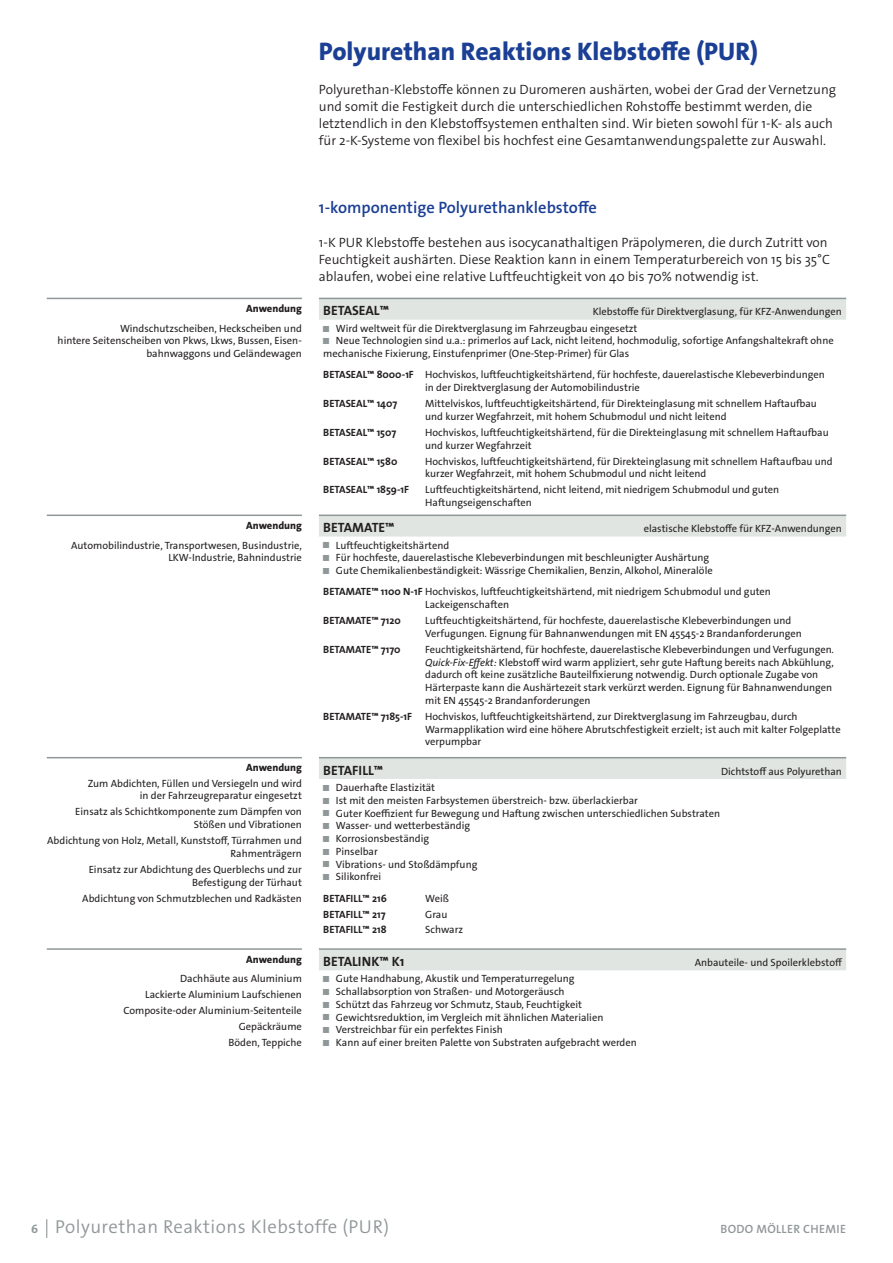
<style>
.page{position:relative;width:893px;height:1263px;background:#fff}
.page>*{position:absolute;margin:0;border:0;box-sizing:border-box;transform-origin:0 0}
.t1{font:800 25.5px "The Sans Os F";color:#1b3f94}
.t2{font:300 18.75px "The Sans Os F";letter-spacing:.025em;color:#909798}
.t3{font:600 16.5px "The Sans Os F";color:#1b3f94}
.t4{font:300 13.5px/17px "The Sans Os F";color:#231f20}
.t5{font:700 13.5px "The Sans Os F";color:#231f20}
.t6{font:600 12px "The Sans Os F";letter-spacing:.025em;color:#909798}
.t7{font:10.5px/12.8px "The Sans Os F";color:#231f20}
.t8{font:700 10.5px "The Sans Os F";color:#231f20}
.t9{font:800 10.5px "The Sans Os F";color:#231f20}
.s1{font-weight:800;font-size:6px;color:#909798}
.s2{font-weight:700}
.s3{font-style:italic}
.s4{font-weight:700;font-size:12px}
</style>
<div class="page">
<hr style="left:47px;top:514px;width:255px;height:2px;background:#909798">
<hr style="left:47px;top:757px;width:255px;height:1px;background:#909798">
<hr style="left:47px;top:948px;width:255px;height:2px;background:#909798">
<hr style="left:47px;top:298px;width:255px;height:1px;background:#909798">
<svg style="left:319px;top:299px;width:527px;height:671px"></svg>
<hr style="left:319px;top:514px;width:187px;height:2px;background:#909798">
<hr style="left:506px;top:514px;width:340px;height:2px;background:#909798">
<hr style="left:319px;top:298px;width:187px;height:1px;background:#909798">
<hr style="left:506px;top:298px;width:340px;height:1px;background:#909798">
<hr style="left:319px;top:757px;width:187px;height:1px;background:#909798">
<hr style="left:506px;top:757px;width:340px;height:1px;background:#909798">
<hr style="left:319px;top:948px;width:187px;height:2px;background:#909798">
<hr style="left:506px;top:948px;width:340px;height:2px;background:#909798">
<svg style="left:46px;top:1219px;width:1px;height:19px"></svg>
<h1 class="t1" style="left:319px;top:35px;width:441px">Polyurethan Reaktions Klebstoffe (PUR)</h1>
<p class="t4" style="left:319px;top:81px;width:519px">Polyurethan-Klebstoffe können zu Duromeren aushärten, wobei der Grad der Vernetzung und somit die Festigkeit durch die unterschiedlichen Rohstoffe bestimmt werden, die letztendlich in den Klebstoffsystemen enthalten sind. Wir bieten sowohl für 1-K- als auch für 2-K-Systeme von flexibel bis hochfest eine Gesamtanwendungspalette zur Auswahl.</p>
<p class="t9" style="left:246px;top:302px;width:57px">Anwendung</p>
<p class="t7" style="left:58px;top:322px;width:246px;text-align:right">Windschutzscheiben, Heckscheiben und<br>hintere Seitenscheiben von Pkws, Lkws, Bussen, Eisen&shy;bahnwaggons und Geländewagen</p>
<p class="t9" style="left:246px;top:519px;width:57px">Anwendung</p>
<p class="t7" style="left:71px;top:539px;width:232px;text-align:right">Automobilindustrie, Transportwesen, Busindustrie,<br>LKW-Industrie, Bahnindustrie</p>
<p class="t9" style="left:246px;top:761px;width:57px">Anwendung</p>
<p class="t7" style="left:88px;top:777px;width:216px;text-align:right">Zum Abdichten, Füllen und Versiegeln und wird in der Fahrzeugreparatur eingesetzt</p>
<p class="t7" style="left:75px;top:805px;width:228px;text-align:right">Einsatz als Schichtkomponente zum Dämpfen von<br>Stößen und Vibrationen</p>
<p class="t7" style="left:47px;top:834px;width:256px;text-align:right">Abdichtung von Holz, Metall, Kunststoff, Türrahmen und<br>Rahmenträgern</p>
<p class="t7" style="left:89px;top:863px;width:215px;text-align:right">Einsatz zur Abdichtung des Querblechs und zur<br>Befestigung der Türhaut</p>
<p class="t7" style="left:82px;top:892px;width:221px">Abdichtung von Schmutzblechen und Radkästen</p>
<p class="t9" style="left:246px;top:952px;width:57px">Anwendung</p>
<p class="t7" style="left:124px;top:971px;width:180px;line-height:15.9px;text-align:right">Dachhäute aus Aluminium<br>Lackierte Aluminium Laufschienen<br>Composite-oder Aluminium-Seitenteile<br>Gepäckräume<br>Böden, Teppiche</p>
<h3 class="t3" style="left:319px;top:196px;width:279px">1-komponentige Polyurethanklebstoffe</h3>
<p class="t4" style="left:319px;top:234px;width:513px">1-K PUR Klebstoffe bestehen aus isocycanathaltigen Präpolymeren, die durch Zutritt von<br>Feuchtigkeit aushärten. Diese Reaktion kann in einem Temperaturbereich von 15 bis 35°C ablaufen, wobei eine relative Luftfeuchtigkeit von 40 bis 70% notwendig ist.</p>
<p class="t5" style="left:323px;top:302px;width:67px">BETASEAL™</p>
<p class="t7" style="left:323px;top:304px;width:520px;line-height:16.2px;text-indent:269px">Klebstoffe für Direktverglasung, für KFZ-Anwendungen <span class="s1">█</span> Wird weltweit für die Direktverglasung im Fahrzeugbau eingesetzt</p>
<p class="t7" style="left:323px;top:335px;width:512px"><span class="s1">█</span> Neue Technologien sind u.a.: primerlos auf Lack, nicht leitend, hochmodulig, sofortige Anfangshaltekraft ohne mechanische Fixierung, Einstufenprimer (One-Step-Primer) für Glas</p>
<p class="t7" style="left:425px;top:369px;width:401px;text-indent:-102px"><span class="s2">BETASEAL™ 8000-1F</span> Hochviskos, luftfeuchtigkeitshärtend, für hochfeste, dauerelastische Klebeverbindungen in der Direktverglasung der Automobilindustrie</p>
<p class="t8" style="left:323px;top:397px;width:76px">BETASEAL™ 1407</p>
<p class="t7" style="left:425px;top:397px;width:393px">Mittelviskos, luftfeuchtigkeitshärtend, für Direkteinglasung mit schnellem Haftaufbau und kurzer Wegfahrzeit, mit hohem Schubmodul und nicht leitend</p>
<p class="t8" style="left:323px;top:426px;width:75px">BETASEAL™ 1507</p>
<p class="t7" style="left:425px;top:426px;width:405px">Hochviskos, luftfeuchtigkeitshärtend, für die Direkteinglasung mit schnellem Haftaufbau und kurzer Wegfahrzeit</p>
<p class="t8" style="left:323px;top:454px;width:76px">BETASEAL™ 1580</p>
<p class="t7" style="left:425px;top:455px;width:409px">Hochviskos, luftfeuchtigkeitshärtend, für Direkteinglasung mit schnellem Haftaufbau und kurzer Wegfahrzeit, mit hohem Schubmodul und nicht leitend</p>
<p class="t8" style="left:323px;top:483px;width:87px">BETASEAL™ 1859-1F</p>
<p class="t7" style="left:425px;top:483px;width:356px">Luftfeuchtigkeitshärtend, nicht leitend, mit niedrigem Schubmodul und guten<br>Haftungseigenschaften</p>
<p class="t5" style="left:323px;top:519px;width:73px">BETAMATE™</p>
<p class="t7" style="left:644px;top:522px;width:200px">elastische Klebstoffe für KFZ-Anwendungen</p>
<p class="t7" style="left:323px;top:539px;width:391px"><span class="s1">█</span> Luftfeuchtigkeitshärtend<br><span class="s1">█</span> Für hochfeste, dauerelastische Klebeverbindungen mit beschleunigter Aushärtung <span class="s1">█</span> Gute Chemikalienbeständigkeit: Wässrige Chemikalien, Benzin, Alkohol, Mineralöle</p>
<p class="t7" style="left:425px;top:585px;width:347px;text-indent:-102px"><span class="s2">BETAMATE™ 1100 N-1F</span> Hochviskos, luftfeuchtigkeitshärtend, mit niedrigem Schubmodul und guten<br>Lackeigenschaften</p>
<p class="t8" style="left:323px;top:614px;width:79px">BETAMATE™ 7120</p>
<p class="t7" style="left:425px;top:614px;width:378px">Luftfeuchtigkeitshärtend, für hochfeste, dauerelastische Klebeverbindungen und<br>Verfugungen. Eignung für Bahnanwendungen mit EN 45545-2 Brandanforderungen</p>
<p class="t8" style="left:323px;top:642px;width:79px">BETAMATE™ 7170</p>
<p class="t7" style="left:425px;top:643px;width:410px">Feuchtigkeitshärtend, für hochfeste, dauerelastische Klebeverbindungen und Verfugungen.<br><span class="s3">Quick-Fix-Effekt:</span> Klebstoff wird warm appliziert, sehr gute Haftung bereits nach Abkühlung, dadurch oft keine zusätzliche Bauteilfixierung notwendig. Durch optionale Zugabe von Härterpaste kann die Aushärtezeit stark verkürzt werden. Eignung für Bahnanwendungen mit EN 45545-2 Brandanforderungen</p>
<p class="t8" style="left:323px;top:709px;width:90px">BETAMATE™ 7185-1F</p>
<p class="t7" style="left:425px;top:710px;width:417px">Hochviskos, luftfeuchtigkeitshärtend, zur Direktverglasung im Fahrzeugbau, durch<br>Warmapplikation wird eine höhere Abrutschfestigkeit erzielt; ist auch mit kalter Folgeplatte verpumpbar</p>
<p class="t5" style="left:323px;top:761px;width:62px">BETAFILL™</p>
<p class="t7" style="left:721px;top:765px;width:122px">Dichtstoff aus Polyurethan</p>
<p class="t7" style="left:323px;top:781px;width:398px"><span class="s1">█</span> Dauerhafte Elastizität<br><span class="s1">█</span> Ist mit den meisten Farbsystemen überstreich- bzw. überlackierbar<br><span class="s1">█</span> Guter Koeffizient fur Bewegung und Haftung zwischen unterschiedlichen Substraten <span class="s1">█</span> Wasser- und wetterbeständig<br><span class="s1">█</span> Korrosionsbeständig<br><span class="s1">█</span> Pinselbar<br><span class="s1">█</span> Vibrations- und Stoßdämpfung<br><span class="s1">█</span> Silikonfrei</p>
<p class="t8" style="left:323px;top:891px;width:65px">BETAFILL™ 216</p>
<p class="t7" style="left:425px;top:892px;width:25px">Weiß</p>
<p class="t8" style="left:323px;top:907px;width:64px">BETAFILL™ 217</p>
<p class="t7" style="left:425px;top:908px;width:24px">Grau</p>
<p class="t8" style="left:323px;top:923px;width:65px">BETAFILL™ 218</p>
<p class="t7" style="left:425px;top:923px;width:39px">Schwarz</p>
<p class="t5" style="left:323px;top:953px;width:83px">BETALINK™ K1</p>
<p class="t7" style="left:695px;top:956px;width:149px">Anbauteile- und Spoilerklebstoff</p>
<p class="t7" style="left:323px;top:972px;width:315px"><span class="s1">█</span> Gute Handhabung, Akustik und Temperaturregelung<br><span class="s1">█</span> Schallabsorption von Straßen- und Motorgeräusch<br><span class="s1">█</span> Schützt das Fahrzeug vor Schmutz, Staub, Feuchtigkeit<br><span class="s1">█</span> Gewichtsreduktion, im Vergleich mit ähnlichen Materialien<br><span class="s1">█</span> Verstreichbar für ein perfektes Finish<br><span class="s1">█</span> Kann auf einer breiten Palette von Substraten aufgebracht werden</p>
<h2 class="t2" style="left:31px;top:1215px;width:359px"><span class="s4">6</span> Polyurethan Reaktions Klebstoffe (PUR)</h2>
<p class="t6" style="left:720px;top:1221px;width:127px">BODO MÖLLER CHEMIE</p>
</div>
